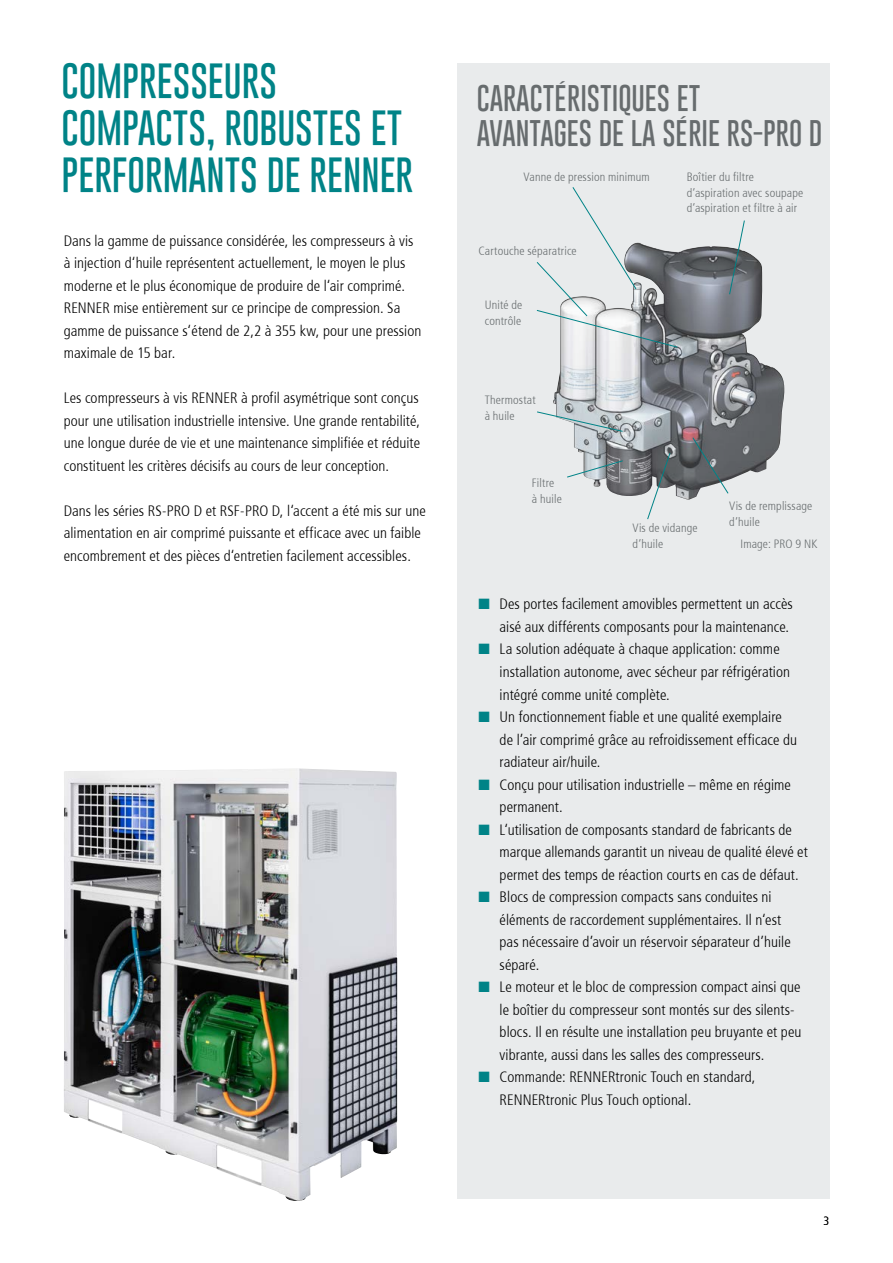
<style>
.page{position:relative;width:893px;height:1263px;background:#fff}
.page>*{position:absolute;margin:0;border:0;box-sizing:border-box;transform-origin:0 0}
.t1{font:100 36px/46.8px "Gobold";color:#008387}
.t2{font:100 27px/35.1px "Gobold";color:#676c6e}
.t3{font:300 condensed 15px/22.5px "Frutiger";letter-spacing:.005em;color:#000}
.t4{font:300 condensed 12px/15.6px "Frutiger";letter-spacing:.015em;color:#676c6e}
.t5{font:300 condensed 12px "Frutiger";color:#000}
</style>
<div class="page">
<div style="left:457px;top:64px;width:372px;height:1135px;background:#e9ebec"></div>
<img style="left:553px;top:246px;width:231px;height:254px">
<svg style="left:692px;top:437px;width:37px;height:57px;background:#6d7377"></svg>
<svg style="left:536px;top:187px;width:142px;height:161px"></svg>
<svg style="left:537px;top:411px;width:86px;height:21px"></svg>
<svg style="left:729px;top:220px;width:16px;height:75px"></svg>
<svg style="left:647px;top:452px;width:24px;height:68px"></svg>
<svg style="left:566px;top:460px;width:58px;height:18px"></svg>
<img style="left:64px;top:768px;width:333px;height:433px">
<h1 class="t1" style="left:61px;top:58px;width:353px">COMPRESSEURS<br>COMPACTS, ROBUSTES ET<br>PERFORMANTS DE RENNER</h1>
<p class="t3" style="left:64px;top:230px;width:359px">Dans la gamme de puissance considérée, les compresseurs à vis à injection d‘huile représentent actuellement, le moyen le plus moderne et le plus économique de produire de l‘air comprimé.<br>RENNER mise entièrement sur ce principe de compression. Sa gamme de puissance s‘étend de 2,2 à 355 kw, pour une pression maximale de 15 bar.</p>
<p class="t3" style="left:64px;top:387px;width:358px;text-align:justify">Les compresseurs à vis RENNER à profil asymétrique sont conçus pour une utilisation industrielle intensive. Une grande rentabilité, une longue durée de vie et une maintenance simplifiée et réduite constituent les critères décisifs au cours de leur conception.</p>
<p class="t3" style="left:64px;top:500px;width:363px">Dans les séries RS-PRO D et RSF-PRO D, l‘accent a été mis sur une alimentation en air comprimé puissante et efficace avec un faible encombrement et des pièces d‘entretien facilement accessibles.</p>
<h2 class="t2" style="left:477px;top:80px;width:347px">CARACTÉRISTIQUES ET<br>AVANTAGES DE LA SÉRIE RS-PRO D</h2>
<p class="t4" style="left:523px;top:169px;width:128px">Vanne de pression minimum</p>
<p class="t4" style="left:478px;top:243px;width:100px">Cartouche séparatrice</p>
<p class="t4" style="left:485px;top:298px;width:39px">Unité de contrôle</p>
<p class="t4" style="left:485px;top:393px;width:52px">Thermostat à huile</p>
<p class="t4" style="left:687px;top:169px;width:118px">Boîtier du filtre d‘aspiration avec soupape d‘aspiration et filtre à air</p>
<p class="t4" style="left:532px;top:475px;width:31px">Filtre à huile</p>
<p class="t4" style="left:632px;top:520px;width:67px">Vis de vidange d‘huile</p>
<p class="t4" style="left:729px;top:498px;width:85px">Vis de remplissage d‘huile</p>
<p class="t4" style="left:740px;top:536px;width:79px">Image: PRO 9 NK</p>
<p class="t3" style="left:500px;top:593px;width:310px">Des portes facilement amovibles permettent un accès aisé aux différents composants pour la maintenance.<br>La solution adéquate à chaque application: comme installation autonome, avec sécheur par réfrigération intégré comme unité complète.<br>Un fonctionnement fiable et une qualité exemplaire<br>de l’air comprimé grâce au refroidissement efficace du radiateur air/huile.<br>Conçu pour utilisation industrielle – même en régime permanent.<br>L‘utilisation de composants standard de fabricants de marque allemands garantit un niveau de qualité élevé et permet des temps de réaction courts en cas de défaut.<br>Blocs de compression compacts sans conduites ni éléments de raccordement supplémentaires. Il n‘est<br>pas nécessaire d’avoir un réservoir séparateur d’huile séparé.<br>Le moteur et le bloc de compression compact ainsi que le boîtier du compresseur sont montés sur des silents&shy;blocs. Il en résulte une installation peu bruyante et peu vibrante, aussi dans les salles des compresseurs.<br>Commande: RENNERtronic Touch en standard, RENNERtronic Plus Touch optional.</p>
<p class="t5" style="left:823px;top:1214px;width:7px">3</p>
</div>
